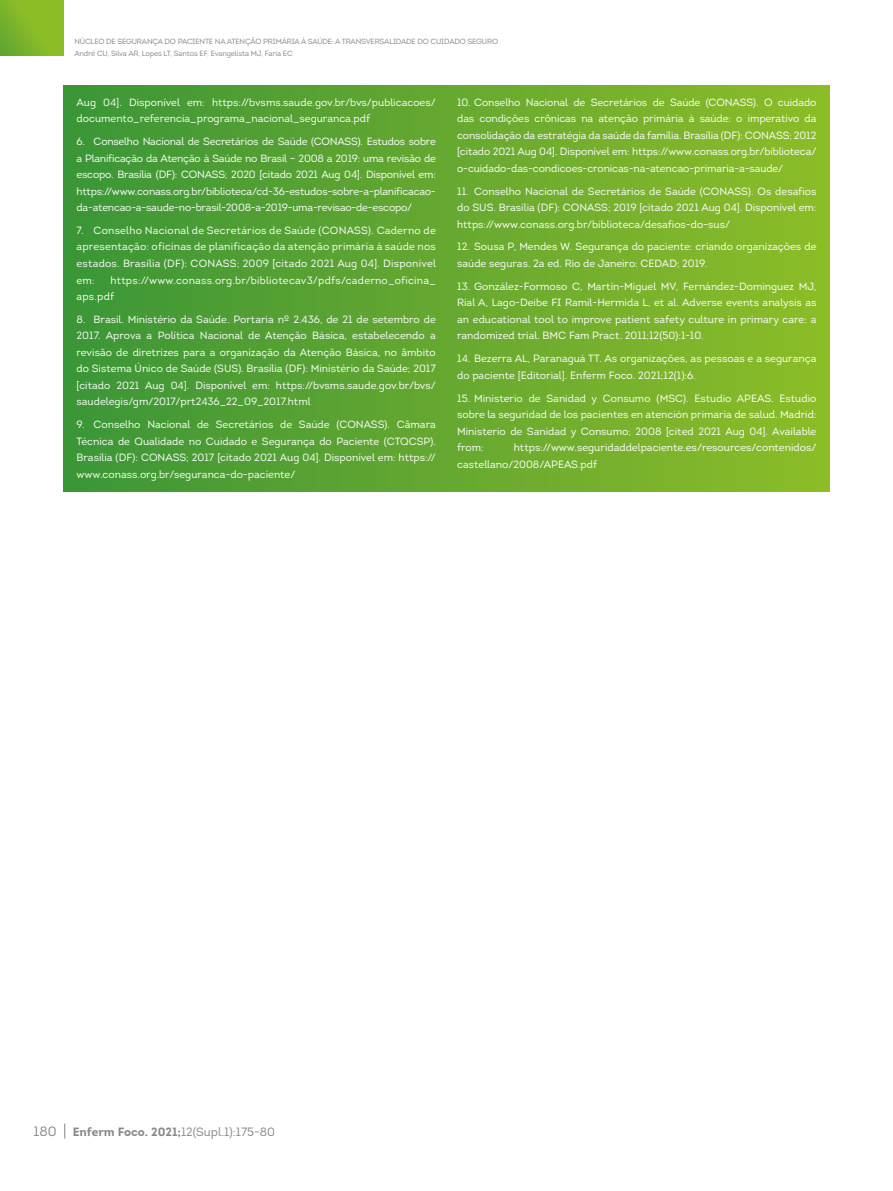
<style>
.page{position:relative;width:893px;height:1191px;background:#fff}
.page>*{position:absolute;margin:0;border:0;box-sizing:border-box;transform-origin:0 0}
.t1{font:12px "Intro";color:#878787}
.t2{font:10.5px/16.5px "Intro";color:#fff;text-align:justify}
.t3{font:10.5px/16.5px "Intro";letter-spacing:.02em;color:#fff}
.t4{font:7.5px "Intro";letter-spacing:-.02em;color:#878787}
.s1{font-size:13.5px}
.s2{font-weight:700}
</style>
<div class="page">
<svg style="left:0;top:0;width:64px;height:56px;background:#83b729"></svg>
<div style="left:64px;top:85px;width:765px;height:406px;background:linear-gradient(to right,#3c9537,#8ebc28)"></div>
<svg style="left:64px;top:1123px;width:1px;height:15px"></svg>
<p class="t4" style="left:74px;top:37px;width:17px">Núcleo</p>
<p class="t4" style="left:106px;top:37px;width:18px">de seguran</p>
<p class="t4" style="left:152px;top:37px;width:31px">çado paciente</p>
<p class="t4" style="left:215px;top:37px;width:59px">na Aten ção Prim</p>
<p class="t4" style="left:282px;top:37px;width:11px">ária</p>
<p class="t4" style="left:301px;top:37px;width:47px">à Saúde: a transversalidade</p>
<p class="t4" style="left:418px;top:37px;width:19px">do cuidado</p>
<p class="t4" style="left:468px;top:37px;width:6px">seguro</p>
<p class="t4" style="left:74px;top:49px;width:220px">André CU, Silva AR, Lopes LT, Santos EF, Evangelista MJ, Faria EC</p>
<p class="t2" style="left:77px;top:94px;width:361px">Aug 04]. Disponível em: https://bvsms.saude.gov.br/bvs/publicacoes/ documento_referencia_programa_nacional_seguranca.pdf</p>
<p class="t2" style="left:77px;top:133px;width:361px">6. Conselho Nacional de Secretários de Saúde (CONASS). Estudos sobre a Planificação da Atenção à Saúde no Brasil – 2008 a 2019: uma revisão de escopo. Brasília (DF): CONASS; 2020 [citado 2021 Aug 04]. Disponível em: https://www.conass.org.br/biblioteca/cd-36-estudos-sobre-a-planificacao&shy;da-atencao-a-saude-no-brasil-2008-a-2019-uma-revisao-de-escopo/</p>
<p class="t2" style="left:77px;top:222px;width:361px">7. Conselho Nacional de Secretários de Saúde (CONASS). Caderno de apresentação: oficinas de planificação da atenção primária à saúde nos estados. Brasília (DF): CONASS; 2009 [citado 2021 Aug 04]. Disponível em:</p>
<p class="t3" style="left:77px;top:272px;width:361px;text-indent:34px">https://www.conass.org.br/bibliotecav3/pdfs/caderno_oficina_ aps.pdf</p>
<p class="t2" style="left:77px;top:311px;width:361px">8. Brasil. Ministério da Saúde. Portaria nº 2.436, de 21 de setembro de 2017. Aprova a Política Nacional de Atenção Básica, estabelecendo a revisão de diretrizes para a organização da Atenção Básica, no âmbito do Sistema Ú nico de Saúde (SUS). Brasília (DF): Ministério da Saúde; 2017 [citado 2021 Aug 04]. Disponível em: https://bvsms.saude.gov.br/bvs/ saudelegis/gm/2017/prt2436_22_09_2017.html</p>
<p class="t2" style="left:77px;top:416px;width:361px">9. Conselho Nacional de Secretários de Saúde (CONASS). Câmara Técnica de Qualidade no Cuidado e Segurança do Paciente (CTQCSP).<br>Brasília (DF): CONASS; 2017 [citado 2021 Aug 04]. Disponível em: https:// www.conass.org.br/seguranca-do-paciente/</p>
<p class="t2" style="left:457px;top:94px;width:361px">10. Conselho Nacional de Secretários de Saúde (CONASS). O cuidado das condições crônicas na atenção primária à saúde: o imperativo da consolidação da estratégia da saúde da família. Brasília (DF): CONASS; 2012 [citado 2021 Aug 04]. Disponível em: https://www.conass.org.br/biblioteca/ o-cuidado-das-condicoes-cronicas-na-atencao-primaria-a-saude/</p>
<p class="t2" style="left:457px;top:183px;width:361px">11. Conselho Nacional de Secretários de Saúde (CONASS). Os desafios do SUS. Brasília (DF): CONASS; 2019 [citado 2021 Aug 04]. Disponível em: https://www.conass.org.br/biblioteca/desafios-do-sus/</p>
<p class="t2" style="left:457px;top:238px;width:361px">12. Sousa P, Mendes W. Segurança do paciente: criando organizações de saúde seguras. 2a ed. Rio de Janeiro: CEDAD; 2019.</p>
<p class="t2" style="left:457px;top:278px;width:361px">13. González-Formoso C, Martín-Miguel MV, Fernández-Dominguez MJ, Rial A, Lago-Deibe FI Ramil-Hermida L, et al. Adverse events analysis as an educational tool to improve patient safety culture in primary care: a randomized trial. BMC Fam Pract. 2011;12(50):1-10.</p>
<p class="t2" style="left:457px;top:350px;width:361px">14. Bezerra AL, Paranaguá TT. As organizações, as pessoas e a segurança do paciente [Editorial]. Enferm Foco. 2021;12(1):6.</p>
<p class="t2" style="left:457px;top:390px;width:361px">15. Ministerio de Sanidad y Consumo (MSC). Estudio APEAS. Estudio sobre la seguridad de los pacientes en atención primaria de salud. Madrid:<br>Ministerio de Sanidad y Consumo; 2008 [cited 2021 Aug 04]. Available from:</p>
<p class="t2" style="left:457px;top:439px;width:361px;text-indent:57px">https://www.seguridaddelpaciente.es/resources/contenidos/ castellano/2008/APEAS.pdf</p>
<p class="t1" style="left:34px;top:1124px;width:243px"><span class="s1">180</span> <span class="s2">Enferm Foco. 2021;</span>12(Supl.1):175-80</p>
</div>
